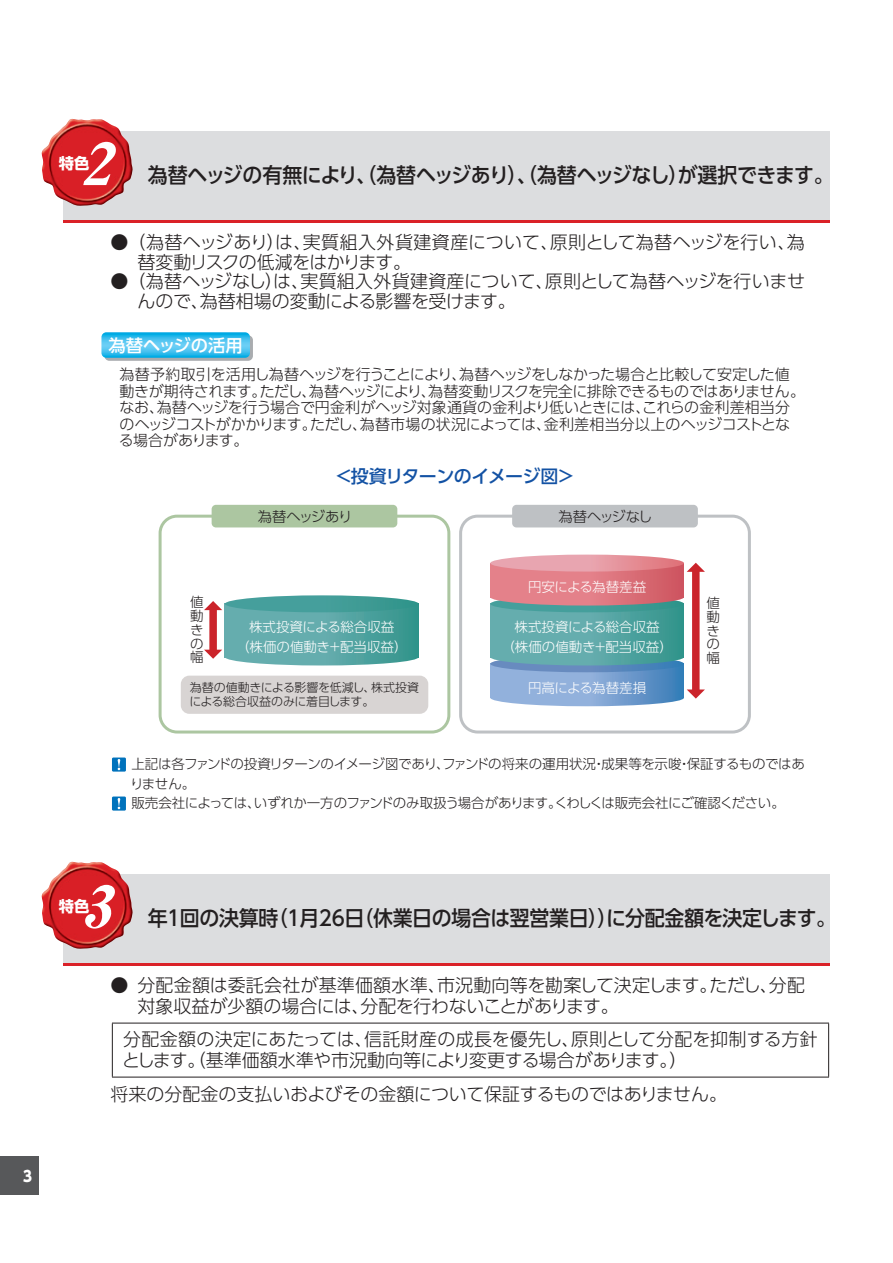
<style>
.page{position:relative;width:893px;height:1263px;background:#fff}
.page>*{position:absolute;margin:0;border:0;box-sizing:border-box;transform-origin:0 0}
.t1{font:italic 58.5px "Midashi Min Pr 5 MA31";color:#fff;scale:1.04 1}
.t2{font:500 21px "UD Shin Go Pro";letter-spacing:-.025em;color:#231f20;scale:.95 1}
.t3{font:300 18px/19.5px "UD Shin Go Pro";color:#231f20}
.t4{font:500 18px "UD Shin Go Pro";letter-spacing:-.03em;color:#1352a4}
.t5{font:500 17.25px "UD Shin Go Pro";color:#fff}
.t6{font:700 15.3px "UD Shin Go Pro";color:#fff}
.t7{font:300 15px/16.5px "UD Shin Go Pro";letter-spacing:-.02em;color:#231f20}
.t8{font:800 15px "UD Shin Go Pro";color:#fff;scale:.9 1}
.t9{font:300 14.25px "UD Shin Go Pr 6";letter-spacing:-.05em;color:#231f20}
.t10{font:300 13.5px/19.5px "UD Shin Go Pro";letter-spacing:-.035em;color:#231f20}
.t11{font:300 13.5px/19.5px "UD Shin Go Pr 6";color:#fff;text-align:center}
.t12{font:300 13.5px "UD Shin Go Pr 6";letter-spacing:-.02em;color:#fff}
.t13{font:300 13.5px/13.8px "UD Shin Go Pr 6";color:#231f20;text-align:justify}
.t14{font:300 12px/13.5px "UD Shin Go Pr 6";letter-spacing:-.025em;color:#231f20}
</style>
<div class="page">
<div style="left:0;top:1157px;width:38px;height:38px;background:#57585a"></div>
<div style="left:63px;top:131px;width:766px;height:92px;background:#dcdddf"></div>
<hr style="left:63px;top:220px;width:766px;height:3px;background:#da2128">
<img style="left:41px;top:119px;width:92px;height:87px">
<div style="left:104px;top:335px;width:149px;height:26px;background:#a9acaf;border-radius:5px"></div>
<svg style="left:101px;top:332px;width:149px;height:26px;background:#40bfed"></svg>
<div style="left:159px;top:515px;width:291px;height:218px;border:3px solid #acc6a1;border-radius:17px"></div>
<div style="left:212px;top:505px;width:185px;height:22px;background:#acc6a1;border-radius:4px"></div>
<div style="left:181px;top:676px;width:247px;height:38px;background:#d8d4d3;border-radius:9px"></div>
<div style="left:459px;top:515px;width:292px;height:218px;border:3px solid #bec1c4;border-radius:17px"></div>
<div style="left:512px;top:505px;width:186px;height:22px;background:#bec1c4;border-radius:4px"></div>
<svg style="left:490px;top:672px;width:194px;height:17px;background:#7ba3d2"></svg>
<svg style="left:490px;top:657px;width:194px;height:15px;background:#5e99b5"></svg>
<svg style="left:490px;top:612px;width:194px;height:45px;background:#58a6a5"></svg>
<svg style="left:490px;top:597px;width:194px;height:15px;background:#8b8e8f"></svg>
<div style="left:490px;top:563px;width:194px;height:34px;background:linear-gradient(to right,#ea8d95,#d3606a)"></div>
<div style="left:692px;top:571px;width:8px;height:120px;background:#cb242b"></div>
<svg style="left:490px;top:555px;width:215px;height:17px;background:#e8a2aa"></svg>
<svg style="left:490px;top:689px;width:215px;height:17px;background:#94afd6"></svg>
<svg style="left:225px;top:612px;width:194px;height:36px;background:#57a6a4"></svg>
<div style="left:209px;top:609px;width:8px;height:42px;background:#cb242b"></div>
<svg style="left:204px;top:595px;width:215px;height:17px"></svg>
<svg style="left:204px;top:648px;width:215px;height:17px;background:#74b0af"></svg>
<div style="left:112px;top:757px;width:14px;height:15px;background:#0072bc"></div>
<svg style="left:118px;top:759px;width:2px;height:11px"></svg>
<div style="left:112px;top:796px;width:14px;height:15px;background:#0072bc"></div>
<svg style="left:118px;top:798px;width:2px;height:11px"></svg>
<div style="left:63px;top:874px;width:766px;height:92px;background:#dcdddf"></div>
<hr style="left:63px;top:963px;width:766px;height:3px;background:#da2128">
<img style="left:41px;top:862px;width:92px;height:87px">
<hr style="left:112px;top:1023px;width:717px;height:1px;background:#231f20">
<hr style="left:112px;top:1023px;width:1px;height:54px;background:#231f20">
<hr style="left:828px;top:1023px;width:1px;height:54px;background:#231f20">
<hr style="left:112px;top:1077px;width:717px;height:1px;background:#231f20">
<h1 class="t1" style="left:80px;top:118px;width:49px">2</h1>
<p class="t6" style="left:59px;top:150px;width:32px">特色</p>
<p class="t2" style="left:148px;top:158px;width:723px">為替ヘッジの有無により、（為替ヘッジあり）、（為替ヘッジなし）が選択できます。</p>
<p class="t3" style="left:137px;top:232px;width:669px;text-indent:-27px">●（為替ヘッジあり）は、実質組入外貨建資産について、原則として為替ヘッジを行い、為替変動リスクの低減をはかります。</p>
<p class="t3" style="left:137px;top:271px;width:669px;text-indent:-27px">●（為替ヘッジなし）は、実質組入外貨建資産について、原則として為替ヘッジを行いませんので、為替相場の変動による影響を受けます。</p>
<p class="t5" style="left:109px;top:331px;width:136px">為替ヘッジの活用</p>
<p class="t7" style="left:119px;top:365px;width:688px">為替予約取引を活用し為替ヘッジを行うことにより、為替ヘッジをしなかった場合と比較して安定した値動きが期待されます。ただし、為替ヘッジにより、為替変動リスクを完全に排除できるものではありません。なお、為替ヘッジを行う場合で円金利がヘッジ対象通貨の金利より低いときには、これらの金利差相当分のヘッジコストがかかります。ただし、為替市場の状況によっては、金利差相当分以上のヘッジコストとなる場合があります。</p>
<p class="t4" style="left:334px;top:462px;width:242px">＜投資リターンのイメージ図＞</p>
<p class="t9" style="left:258px;top:505px;width:96px">為替ヘッジあり</p>
<p class="t9" style="left:559px;top:505px;width:95px">為替ヘッジなし</p>
<p class="t12" style="left:528px;top:576px;width:120px">円安による為替差益</p>
<p class="t13" style="left:190px;top:594px;width:14px">値動きの幅</p>
<p class="t11" style="left:236px;top:617px;width:173px">株式投資による総合収益<br>（株価の値動き＋配当収益）</p>
<p class="t11" style="left:501px;top:617px;width:173px">株式投資による総合収益<br>（株価の値動き＋配当収益）</p>
<p class="t13" style="left:706px;top:595px;width:14px">値動きの幅</p>
<p class="t14" style="left:189px;top:680px;width:231px">為替の値動きによる影響を低減し、株式投資による総合収益のみに着目します。</p>
<p class="t12" style="left:528px;top:676px;width:120px">円高による為替差損</p>
<p class="t10" style="left:130px;top:754px;width:676px">上記は各ファンドの投資リターンのイメージ図であり、ファンドの将来の運⽤状況・成果等を⽰唆・保証するものではありません。<br>販売会社によっては、いずれか一方のファンドのみ取扱う場合があります。くわしくは販売会社にご確認ください。</p>
<p class="t8" style="left:23px;top:1163px;width:11px">3</p>
<h1 class="t1" style="left:80px;top:861px;width:49px">3</h1>
<p class="t6" style="left:59px;top:893px;width:32px">特色</p>
<p class="t2" style="left:148px;top:901px;width:726px">年１回の決算時（１月26日（休業日の場合は翌営業日））に分配金額を決定します。</p>
<p class="t3" style="left:137px;top:974px;width:669px;line-height:21px;text-indent:-27px">● 分配金額は委託会社が基準価額水準、市況動向等を勘案して決定します。ただし、分配対象収益が少額の場合には、分配を行わないことがあります。</p>
<p class="t3" style="left:122px;top:1028px;width:697px;line-height:21px">分配金額の決定にあたっては、信託財産の成長を優先し、原則として分配を抑制する方針とします。（基準価額水準や市況動向等により変更する場合があります。）</p>
<p class="t3" style="left:110px;top:1083px;width:618px">将来の分配金の支払いおよびその金額について保証するものではありません。</p>
</div>
